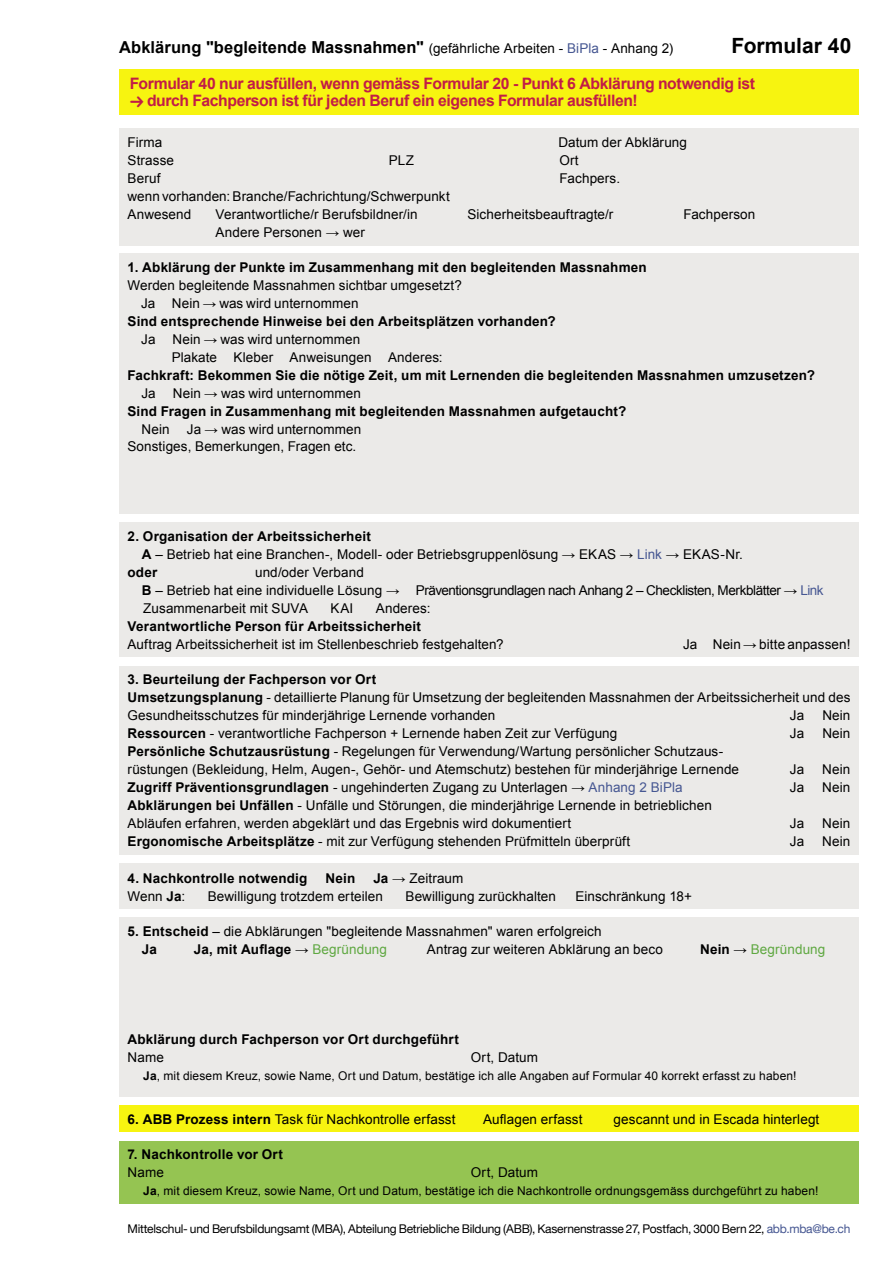
<style>
.page{position:relative;width:893px;height:1263px;background:#fff}
.page>*{position:absolute;margin:0;border:0;box-sizing:border-box;transform-origin:0 0}
.t1{font:700 21px "Arial";color:#000}
.t2{font:700 16.5px "Arial";letter-spacing:.005em;color:#000}
.t3{font:700 15.75px/16.5px "Arial";letter-spacing:-.025em;color:#c21c47}
.t4{font:13.5px/18px "Arial";letter-spacing:.005em;color:#000}
.t5{font:700 13.5px "Arial";letter-spacing:.015em;color:#000}
.t6{font:13.5px "Arial";letter-spacing:.005em;color:#5fa841}
.t7{font:12px "Arial";letter-spacing:.01em;color:#000}
.t8{font:12px "Helvetica Neue LT Com";letter-spacing:-.02em;color:#000}
.s1{font-weight:400;font-size:13.5px}
.s2{font-weight:400;font-size:13.5px;color:#465792}
.s3{font-family:"Special Dingsda One Normal";font-weight:400}
.s4{font-weight:700}
.s5{color:#465792}
.s6{font-weight:400}
.s7{font-weight:400;color:#5fa841}
.s8{font-weight:700;color:#000}
.s9{color:#000}
</style>
<div class="page">
<div style="left:119px;top:69px;width:740px;height:46px;background:#f7f410"></div>
<div style="left:119px;top:128px;width:740px;height:117px;background:#ebeae8"></div>
<div style="left:119px;top:253px;width:740px;height:261px;background:#ebeae8"></div>
<div style="left:119px;top:666px;width:740px;height:189px;background:#ebeae8"></div>
<div style="left:119px;top:1105px;width:740px;height:27px;background:#f7f410"></div>
<div style="left:119px;top:863px;width:740px;height:46px;background:#ebeae8"></div>
<div style="left:119px;top:522px;width:740px;height:135px;background:#ebeae8"></div>
<div style="left:119px;top:917px;width:740px;height:180px;background:#ebeae8"></div>
<div style="left:119px;top:1141px;width:740px;height:62px;background:#95c452"></div>
<p class="t2" style="left:119px;top:36px;width:556px">Abklärung "begleitende Massnahmen" <span class="s1">(gefährliche Arbeiten -</span> <span class="s2">BiPla</span> <span class="s1">- Anhang 2)</span></p>
<h1 class="t1" style="left:731px;top:32px;width:121px">Formular 40</h1>
<p class="t3" style="left:130px;top:76px;width:627px">Formular 40 nur ausfüllen, wenn gemäss Formular 20 - Punkt 6 Abklärung notwendig ist<br><span class="s3">E</span> durch Fachperson ist für jeden Beruf ein eigenes Formular ausfüllen!</p>
<p class="t4" style="left:128px;top:133px;width:36px">Firma</p>
<p class="t4" style="left:558px;top:133px;width:130px">Datum der Abklärung</p>
<p class="t4" style="left:128px;top:151px;width:48px">Strasse</p>
<p class="t4" style="left:389px;top:151px;width:27px">PLZ</p>
<p class="t4" style="left:560px;top:151px;width:21px">Ort</p>
<p class="t4" style="left:128px;top:169px;width:34px">Beruf</p>
<p class="t4" style="left:560px;top:169px;width:62px">Fachpers.</p>
<p class="t4" style="left:128px;top:187px;width:324px">wenn vorhanden: Branche/Fachrichtung/Schwerpunkt<br>Anwesend</p>
<p class="t4" style="left:216px;top:205px;width:204px">Verantwortliche/r Berufsbildner/in</p>
<p class="t4" style="left:467px;top:205px;width:148px">Sicherheitsbeauftragte/r</p>
<p class="t4" style="left:683px;top:205px;width:74px">Fachperson</p>
<p class="t4" style="left:216px;top:223px;width:151px">Andere Personen → wer</p>
<p class="t5" style="left:128px;top:258px;width:521px">1. Abklärung der Punkte im Zusammenhang mit den begleitenden Massnahmen</p>
<p class="t4" style="left:141px;top:276px;width:322px;text-indent:-14px">Werden begleitende Massnahmen sichtbar umgesetzt?<br>Ja Nein → was wird unternommen</p>
<p class="t5" style="left:128px;top:312px;width:430px">Sind entsprechende Hinweise bei den Arbeitsplätzen vorhanden?</p>
<p class="t4" style="left:141px;top:330px;width:16px">Ja</p>
<p class="t4" style="left:172px;top:330px;width:272px">Nein → was wird unternommen<br>Plakate Kleber Anweisungen Anderes:</p>
<p class="t5" style="left:128px;top:366px;width:689px">Fachkraft: Bekommen Sie die nötige Zeit, um mit Lernenden die begleitenden Massnahmen umzusetzen?</p>
<p class="t4" style="left:141px;top:384px;width:16px">Ja</p>
<p class="t4" style="left:173px;top:384px;width:189px">Nein → was wird unternommen</p>
<p class="t5" style="left:128px;top:402px;width:500px">Sind Fragen in Zusammenhang mit begleitenden Massnahmen aufgetaucht?</p>
<p class="t4" style="left:141px;top:420px;width:30px">Nein</p>
<p class="t4" style="left:128px;top:420px;width:235px;text-indent:59px">Ja → was wird unternommen<br>Sonstiges, Bemerkungen, Fragen etc.</p>
<p class="t5" style="left:128px;top:527px;width:245px">2. Organisation der Arbeitssicherheit</p>
<p class="t4" style="left:142px;top:545px;width:602px"><span class="s4">A</span> – Betrieb hat eine Branchen-, Modell- oder Betriebsgruppenlösung → EKAS → <span class="s5">Link</span> → EKAS-Nr.</p>
<p class="t5" style="left:128px;top:563px;width:31px">oder</p>
<p class="t4" style="left:142px;top:563px;width:683px;text-indent:113px">und/oder Verband<br><span class="s4">B</span> – Betrieb hat eine individuelle Lösung → Präventionsgrundlagen nach Anhang 2 – Checklisten, Merkblätter → <span class="s5">Link<br></span>Zusammenarbeit mit SUVA</p>
<p class="t4" style="left:331px;top:599px;width:24px">KAI</p>
<p class="t4" style="left:376px;top:599px;width:56px">Anderes:</p>
<p class="t5" style="left:128px;top:617px;width:295px">Verantwortliche Person für Arbeitssicherheit</p>
<p class="t4" style="left:128px;top:635px;width:378px">Auftrag Arbeitssicherheit ist im Stellenbeschrieb festgehalten?</p>
<p class="t4" style="left:683px;top:635px;width:169px">Ja Nein → bitte anpassen!</p>
<p class="t4" style="left:128px;top:671px;width:724px"><span class="s4">3. Beurteilung der Fachperson vor Ort<br>Umsetzungsplanung</span> - detaillierte Planung für Umsetzung der begleitenden Massnahmen der Arbeitssicherheit und des<br>Gesundheitsschutzes für minderjährige Lernende vorhanden</p>
<p class="t4" style="left:790px;top:707px;width:16px">Ja</p>
<p class="t4" style="left:822px;top:707px;width:30px">Nein</p>
<p class="t4" style="left:128px;top:725px;width:491px"><span class="s4">Ressourcen</span> - verantwortliche Fachperson + Lernende haben Zeit zur Verfügung</p>
<p class="t4" style="left:790px;top:725px;width:16px">Ja</p>
<p class="t4" style="left:822px;top:725px;width:30px">Nein</p>
<p class="t4" style="left:128px;top:743px;width:613px"><span class="s4">Persönliche Schutzausrüstung</span> - Regelungen für Verwendung/Wartung persönlicher Schutzaus&shy;rüstungen (Bekleidung, Helm, Augen-, Gehör- und Atemschutz) bestehen für minderjährige Lernende</p>
<p class="t4" style="left:790px;top:761px;width:16px">Ja</p>
<p class="t4" style="left:822px;top:761px;width:30px">Nein</p>
<p class="t4" style="left:128px;top:779px;width:557px"><span class="s4">Zugriff Präventionsgrundlagen</span> - ungehinderten Zugang zu Unterlagen → <span class="s5">Anhang 2 BiPla</span></p>
<p class="t4" style="left:790px;top:779px;width:16px">Ja</p>
<p class="t4" style="left:822px;top:779px;width:30px">Nein</p>
<p class="t4" style="left:128px;top:797px;width:586px"><span class="s4">Abklärungen bei Unfällen</span> - Unfälle und Störungen, die minderjährige Lernende in betrieblichen<br>Abläufen erfahren, werden abgeklärt und das Ergebnis wird dokumentiert</p>
<p class="t4" style="left:790px;top:815px;width:16px">Ja</p>
<p class="t4" style="left:822px;top:815px;width:30px">Nein</p>
<p class="t4" style="left:128px;top:833px;width:504px"><span class="s4">Ergonomische Arbeitsplätze</span> - mit zur Verfügung stehenden Prüfmitteln überprüft</p>
<p class="t4" style="left:790px;top:833px;width:16px">Ja</p>
<p class="t4" style="left:822px;top:833px;width:30px">Nein</p>
<p class="t5" style="left:128px;top:869px;width:181px">4. Nachkontrolle notwendig</p>
<p class="t5" style="left:326px;top:869px;width:31px">Nein</p>
<p class="t4" style="left:373px;top:869px;width:91px"><span class="s4">Ja</span> → Zeitraum</p>
<p class="t4" style="left:128px;top:887px;width:59px">Wenn <span class="s4">Ja</span>:</p>
<p class="t4" style="left:208px;top:887px;width:177px">Bewilligung trotzdem erteilen</p>
<p class="t4" style="left:405px;top:887px;width:152px">Bewilligung zurückhalten</p>
<p class="t4" style="left:575px;top:887px;width:118px">Einschränkung 18+</p>
<p class="t4" style="left:142px;top:922px;width:461px;text-indent:-14px"><span class="s4">5. Entscheid</span> – die Abklärungen "begleitende Massnahmen" waren erfolgreich<br><span class="s4">Ja</span></p>
<p class="t5" style="left:194px;top:940px;width:195px">Ja, mit Auflage <span class="s6">→</span> <span class="s7">Begründung</span></p>
<p class="t4" style="left:427px;top:940px;width:238px">Antrag zur weiteren Abklärung an beco</p>
<p class="t6" style="left:700px;top:940px;width:127px"><span class="s8">Nein</span> <span class="s9">→</span> Begründung</p>
<p class="t5" style="left:128px;top:1030px;width:333px">Abklärung durch Fachperson vor Ort durchgeführt</p>
<p class="t4" style="left:128px;top:1048px;width:38px">Name</p>
<p class="t4" style="left:471px;top:1048px;width:69px">Ort, Datum</p>
<p class="t7" style="left:143px;top:1068px;width:655px"><span class="s4">Ja</span>, mit diesem Kreuz, sowie Name, Ort und Datum, bestätige ich alle Angaben auf Formular 40 korrekt erfasst zu haben!</p>
<p class="t4" style="left:128px;top:1110px;width:329px"><span class="s4">6. ABB Prozess intern</span> Task für Nachkontrolle erfasst</p>
<p class="t4" style="left:483px;top:1110px;width:101px">Auflagen erfasst</p>
<p class="t4" style="left:614px;top:1110px;width:207px">gescannt und in Escada hinterlegt</p>
<p class="t5" style="left:128px;top:1145px;width:157px">7. Nachkontrolle vor Ort</p>
<p class="t4" style="left:128px;top:1163px;width:38px">Name</p>
<p class="t4" style="left:471px;top:1163px;width:69px">Ort, Datum</p>
<p class="t7" style="left:143px;top:1183px;width:677px"><span class="s4">Ja</span>, mit diesem Kreuz, sowie Name, Ort und Datum, bestätige ich die Nachkontrolle ordnungsgemäss durchgeführt zu haben!</p>
<p class="t8" style="left:128px;top:1221px;width:724px">Mittelschul- und Berufsbildungsamt (MBA), Abteilung Betriebliche Bildung (ABB), Kasernenstrasse 27, Postfach, 3000 Bern 22, <span class="s5">abb.mba@be.ch</span></p>
</div>
